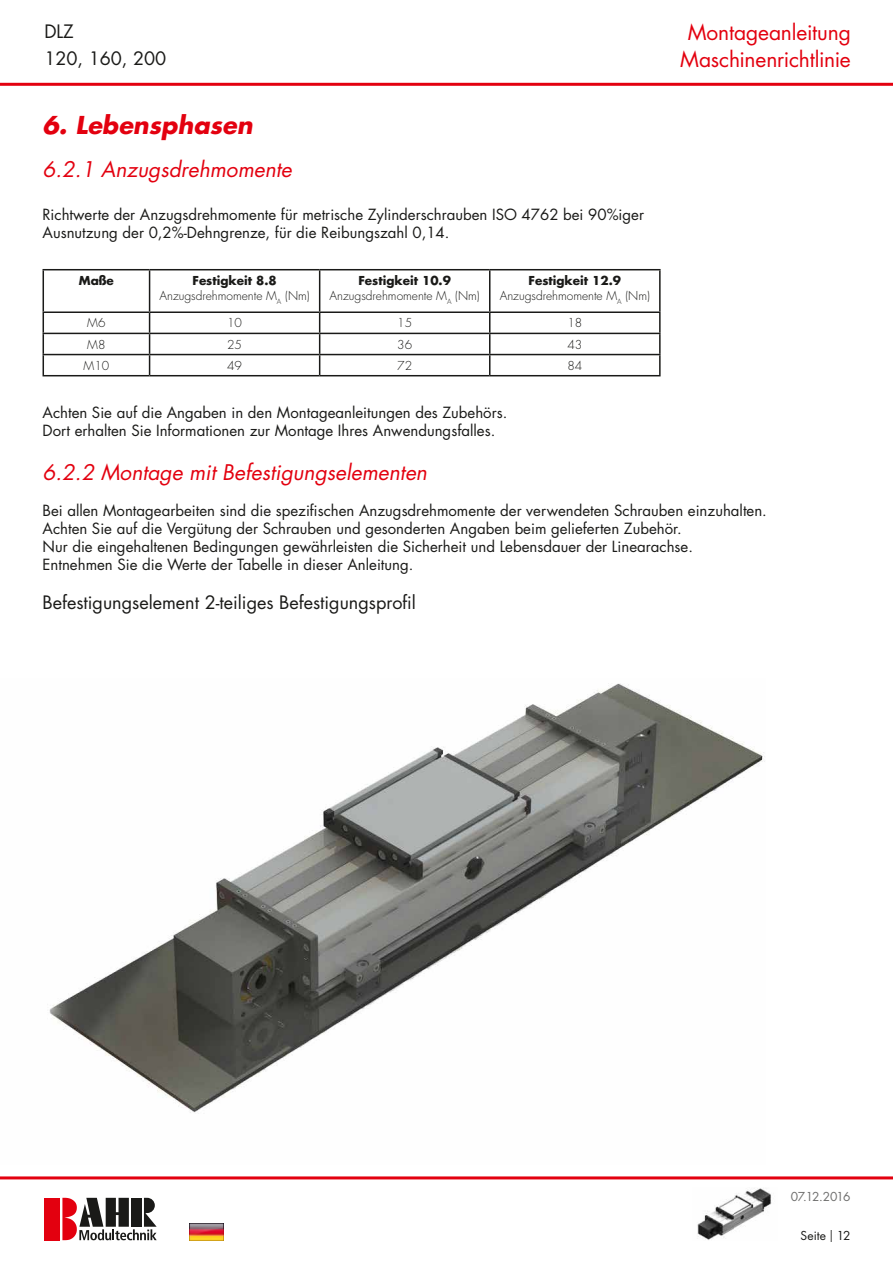
<style>
.page{position:relative;width:893px;height:1263px;background:#fff}
.page>*{position:absolute;margin:0;border:0;box-sizing:border-box;transform-origin:0 0}
.t1{font:italic 700 24px "Futura";color:#e3000f}
.t2{font:italic 21px "Futura";color:#e3000f}
.t3{font:21px/27px "Futura";letter-spacing:-.01em;color:#e3000f;text-align:center}
.t4{font:18px/27px "Futura";color:#1a1a18}
.t5{font:15px/18px "Futura";color:#1a1a18}
.t6{font:300 12px/14.4px "Futura";color:#1a1a18;text-align:center}
.t7{font:12px "Futura";letter-spacing:-.075em;color:#6f6f6e}
.t8{font:12px "Futura";letter-spacing:.005em;color:#1a1a18}
.t9{font:700 12px "Futura";color:#1a1a18}
.s1{font-weight:700}
.s2{font-family:"Minion Pro"}
</style>
<div class="page">
<hr style="left:0;top:1176px;width:893px;height:3px;background:#e3000f">
<hr style="left:0;top:83px;width:893px;height:3px;background:#e3000f">
<div style="left:45px;top:1198px;width:15px;height:42px;background:#e3000f"></div>
<svg style="left:62px;top:1198px;width:95px;height:42px"></svg>
<img style="left:697px;top:1188px;width:75px;height:52px">
<img style="left:189px;top:1223px;width:34px;height:17px">
<hr style="left:43px;top:269px;width:107px;height:1px;background:#1a1a18">
<hr style="left:43px;top:270px;width:1px;height:41px;background:#1a1a18">
<hr style="left:150px;top:269px;width:170px;height:1px;background:#1a1a18">
<hr style="left:149px;top:270px;width:1px;height:41px;background:#1a1a18">
<hr style="left:320px;top:269px;width:170px;height:1px;background:#1a1a18">
<hr style="left:319px;top:270px;width:1px;height:41px;background:#1a1a18">
<hr style="left:490px;top:269px;width:171px;height:1px;background:#1a1a18">
<hr style="left:489px;top:270px;width:1px;height:41px;background:#1a1a18">
<hr style="left:659px;top:270px;width:2px;height:41px;background:#1a1a18">
<hr style="left:43px;top:311px;width:107px;height:2px;background:#1a1a18">
<hr style="left:150px;top:311px;width:170px;height:2px;background:#1a1a18">
<hr style="left:320px;top:311px;width:170px;height:2px;background:#1a1a18">
<hr style="left:490px;top:311px;width:171px;height:2px;background:#1a1a18">
<hr style="left:659px;top:313px;width:2px;height:20px;background:#1a1a18">
<hr style="left:43px;top:333px;width:107px;height:1px;background:#1a1a18">
<hr style="left:150px;top:333px;width:170px;height:1px;background:#1a1a18">
<hr style="left:320px;top:333px;width:170px;height:1px;background:#1a1a18">
<hr style="left:490px;top:333px;width:171px;height:1px;background:#1a1a18">
<hr style="left:659px;top:334px;width:2px;height:20px;background:#1a1a18">
<hr style="left:43px;top:354px;width:107px;height:1px;background:#1a1a18">
<svg style="left:43px;top:313px;width:1px;height:62px"></svg>
<hr style="left:150px;top:354px;width:170px;height:1px;background:#1a1a18">
<svg style="left:149px;top:313px;width:1px;height:62px"></svg>
<hr style="left:320px;top:354px;width:170px;height:1px;background:#1a1a18">
<svg style="left:319px;top:313px;width:1px;height:62px"></svg>
<hr style="left:490px;top:354px;width:171px;height:1px;background:#1a1a18">
<svg style="left:489px;top:313px;width:1px;height:62px"></svg>
<hr style="left:659px;top:355px;width:2px;height:20px;background:#1a1a18">
<hr style="left:43px;top:375px;width:107px;height:1px;background:#1a1a18">
<hr style="left:150px;top:375px;width:170px;height:1px;background:#1a1a18">
<hr style="left:320px;top:375px;width:170px;height:1px;background:#1a1a18">
<hr style="left:490px;top:375px;width:171px;height:1px;background:#1a1a18">
<img style="left:49px;top:683px;width:716px;height:430px">
<p class="t4" style="left:44px;top:18px;width:123px">DLZ<br>120, 160, 200</p>
<h1 class="t1" style="left:43px;top:109px;width:212px">6. Lebensphasen</h1>
<h2 class="t2" style="left:43px;top:156px;width:251px">6.2.1 Anzugsdrehmomente</h2>
<p class="t5" style="left:43px;top:206px;width:603px">Richtwerte der Anzugsdrehmomente für metrische Zylinderschrauben ISO 4762 bei 90%iger<br>Ausnutzung der 0,2%-Dehngrenze, für die Reibungszahl 0,14.</p>
<p class="t9" style="left:79px;top:273px;width:37px">Maße</p>
<p class="t6" style="left:160px;top:274px;width:152px"><span class="s1">Festigkeit 8.8<br></span>Anzugsdrehmomente M<sub>A</sub> (Nm)</p>
<p class="t6" style="left:330px;top:274px;width:152px"><span class="s1">Festigkeit 10.9<br></span>Anzugsdrehmomente M<sub>A</sub> (Nm)</p>
<p class="t6" style="left:500px;top:274px;width:152px"><span class="s1">Festigkeit 12.9<br></span>Anzugsdrehmomente M<sub>A</sub> (Nm)</p>
<p class="t6" style="left:87px;top:316px;width:20px">M6</p>
<p class="t6" style="left:227px;top:316px;width:16px">10</p>
<p class="t6" style="left:397px;top:316px;width:16px">15</p>
<p class="t6" style="left:567px;top:316px;width:16px">18</p>
<p class="t6" style="left:87px;top:337px;width:20px">M8</p>
<p class="t6" style="left:227px;top:337px;width:16px">25</p>
<p class="t6" style="left:397px;top:337px;width:16px">36</p>
<p class="t6" style="left:567px;top:337px;width:16px">43</p>
<p class="t6" style="left:84px;top:358px;width:27px">M10</p>
<p class="t6" style="left:227px;top:358px;width:16px">49</p>
<p class="t6" style="left:397px;top:358px;width:16px">72</p>
<p class="t6" style="left:567px;top:358px;width:16px">84</p>
<h2 class="t3" style="left:680px;top:19px;width:172px">Montageanleitung<br>Maschinenrichtlinie</h2>
<p class="t5" style="left:43px;top:404px;width:466px">Achten Sie auf die Angaben in den Montageanleitungen des Zubehörs.<br>Dort erhalten Sie Informationen zur Montage Ihres Anwendungsfalles.</p>
<h2 class="t2" style="left:43px;top:458px;width:386px">6.2.2 Montage mit Befestigungselementen</h2>
<p class="t5" style="left:43px;top:501px;width:726px">Bei allen Montagearbeiten sind die spezifischen Anzugsdrehmomente der verwendeten Schrauben einzuhalten.<br>Achten Sie auf die Vergütung der Schrauben und gesonderten Angaben beim gelieferten Zubehör.<br>Nur die eingehaltenen Bedingungen gewährleisten die Sicherheit und Lebensdauer der Linearachse.<br>Entnehmen Sie die Werte der Tabelle in dieser Anleitung.</p>
<p class="t4" style="left:43px;top:589px;width:375px">Befestigungselement 2-teiliges Befestigungsprofil</p>
<p class="t7" style="left:791px;top:1189px;width:61px">07.12.2016</p>
<p class="t8" style="left:800px;top:1227px;width:51px">Seite <span class="s2">|</span> 12</p>
</div>
